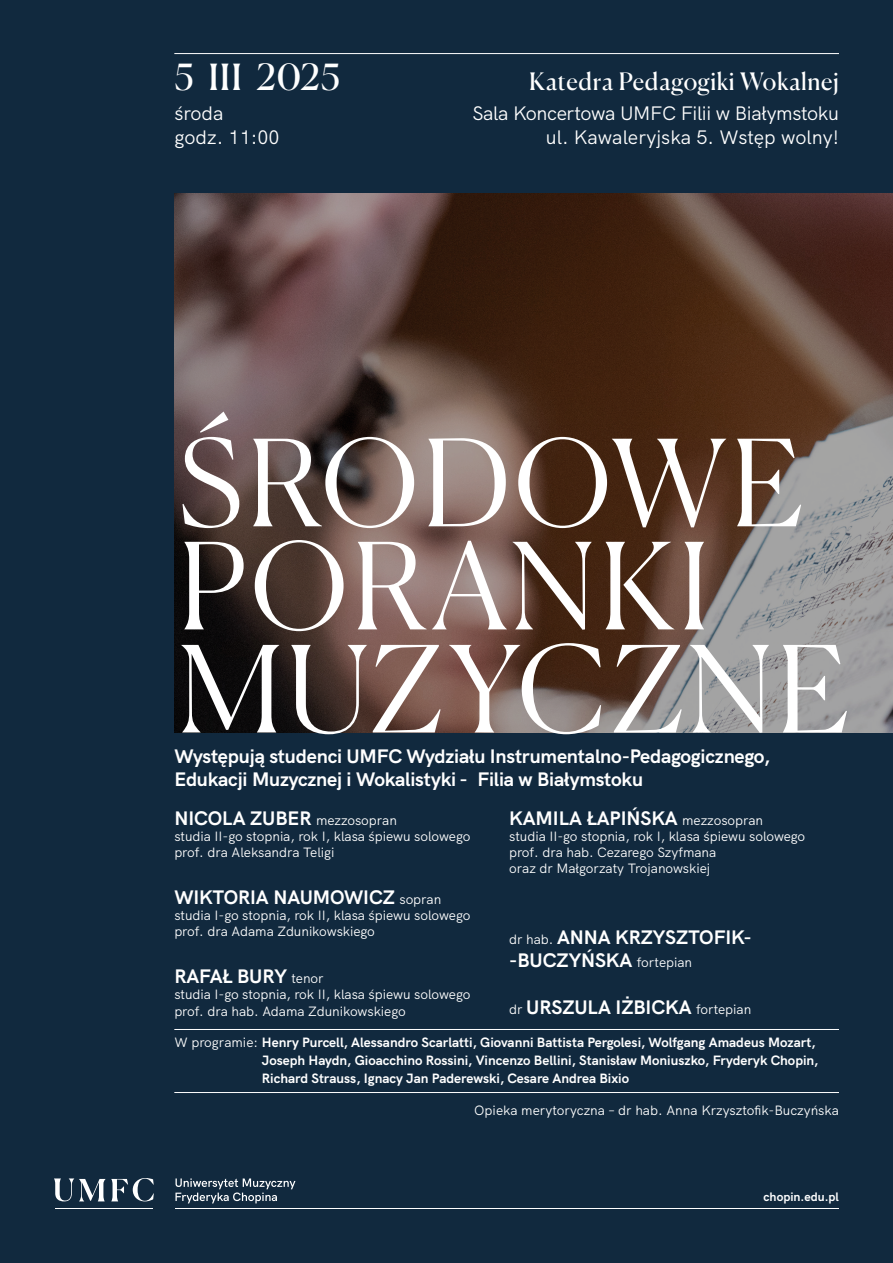
<style>
.page{position:relative;width:893px;height:1263px;background:#11293e}
.page>*{position:absolute;margin:0;border:0;box-sizing:border-box;transform-origin:0 0}
.events_base_text_blocs{font:300 119.7px "Canela";letter-spacing:.035em;color:#fff}
.events_base_text_blocs-2{font:36px "Canela";letter-spacing:.025em;color:#fff}
.events_base_text_blocs-3{font:24px "Canela";letter-spacing:.025em;color:#fff}
.events_base_text_blocs-4{font:700 19.5px/23.4px "HK Grotesk";letter-spacing:-.01em;color:#fff}
.events_base_text_blocs-5{font:19.5px/24px "HK Grotesk";letter-spacing:-.015em;color:#fff;text-align:right}
.events_base_text_blocs-6{font:13.5px/16.2px "HK Grotesk";letter-spacing:-.005em;color:#fff}
.events_base_text_blocs-7{font:700 13.5px/18px "HK Grotesk";color:#fff}
.t1{font:700 12.3px "HK Grotesk";color:#fff}
.s1{font-weight:400;font-size:13.5px}
.s2{font-weight:400}
</style>
<div class="page">
<svg style="left:174px;top:193px;width:719px;height:539px;background:#614b42"></svg>
<hr style="left:176px;top:1208px;width:663px;height:1px;background:#fff">
<svg style="left:54px;top:1178px;width:100px;height:23px"></svg>
<hr style="left:55px;top:1208px;width:98px;height:1px;background:#fff">
<svg style="left:175px;top:1178px;width:120px;height:25px"></svg>
<hr style="left:174px;top:53px;width:665px;height:1px;background:#fff">
<hr style="left:174px;top:1029px;width:665px;height:1px;background:#fff">
<hr style="left:174px;top:1092px;width:665px;height:1px;background:#fff">
<p class="events_base_text_blocs-2" style="left:174px;top:49px;width:167px">5 III 2025</p>
<p class="events_base_text_blocs-5" style="left:174px;top:99px;width:51px">środa</p>
<p class="events_base_text_blocs-5" style="left:174px;top:123px;width:107px">godz. 11:00</p>
<p class="events_base_text_blocs-3" style="left:529px;top:63px;width:311px">Katedra Pedagogiki Wokalnej</p>
<p class="events_base_text_blocs-5" style="left:473px;top:99px;width:368px">Sala Koncertowa UMFC Filii w Białymstoku ul. Kawaleryjska 5. Wstęp wolny!</p>
<p class="events_base_text_blocs" style="left:178px;top:389px;width:626px">ŚRODOWE</p>
<p class="events_base_text_blocs" style="left:178px;top:492px;width:533px">PORANKI</p>
<p class="events_base_text_blocs" style="left:178px;top:595px;width:672px">MUZYCZNE</p>
<p class="events_base_text_blocs-4" style="left:174px;top:743px;width:597px">Występują studenci UMFC Wydziału Instrumentalno-Pedagogicznego,<br>Edukacji Muzycznej i Wokalistyki - Filia w Białymstoku</p>
<p class="events_base_text_blocs-4" style="left:174px;top:804px;width:224px">NICOLA ZUBER <span class="s1">mezzosopran</span></p>
<p class="events_base_text_blocs-6" style="left:174px;top:827px;width:298px">studia II-go stopnia, rok I, klasa śpiewu solowego prof. dra Aleksandra Teligi</p>
<p class="events_base_text_blocs-4" style="left:174px;top:884px;width:269px">WIKTORIA NAUMOWICZ <span class="s1">sopran</span></p>
<p class="events_base_text_blocs-6" style="left:174px;top:906px;width:298px">studia I-go stopnia, rok II, klasa śpiewu solowego prof. dra Adama Zdunikowskiego</p>
<p class="events_base_text_blocs-4" style="left:174px;top:963px;width:151px">RAFAŁ BURY <span class="s1">tenor</span></p>
<p class="events_base_text_blocs-6" style="left:174px;top:985px;width:298px">studia I-go stopnia, rok II, klasa śpiewu solowego prof. dra hab. Adama Zdunikowskiego</p>
<p class="events_base_text_blocs-4" style="left:509px;top:804px;width:255px">KAMILA ŁAPIŃSKA <span class="s1">mezzosopran</span></p>
<p class="events_base_text_blocs-6" style="left:509px;top:827px;width:298px">studia II-go stopnia, rok I, klasa śpiewu solowego prof. dra hab. Cezarego Szyfmana<br>oraz dr Małgorzaty Trojanowskiej</p>
<p class="events_base_text_blocs-4" style="left:509px;top:923px;width:244px"><span class="s1">dr hab.</span> ANNA KRZYSZTOFIK--BUCZYŃSKA <span class="s1">fortepian</span></p>
<p class="events_base_text_blocs-4" style="left:509px;top:993px;width:244px"><span class="s1">dr</span> URSZULA IŻBICKA <span class="s1">fortepian</span></p>
<p class="events_base_text_blocs-7" style="left:262px;top:1032px;width:558px;text-indent:-88px"><span class="s2">W programie:</span> Henry Purcell, Alessandro Scarlatti, Giovanni Battista Pergolesi, Wolfgang Amadeus Mozart,<br>Joseph Haydn, Gioacchino Rossini, Vincenzo Bellini, Stanisław Moniuszko, Fryderyk Chopin,<br>Richard Strauss, Ignacy Jan Paderewski, Cesare Andrea Bixio</p>
<p class="events_base_text_blocs-6" style="left:474px;top:1101px;width:366px">Opieka merytoryczna – dr hab. Anna Krzysztofik-Buczyńska</p>
<p class="t1" style="left:764px;top:1187px;width:77px">chopin.edu.pl</p>
</div>
